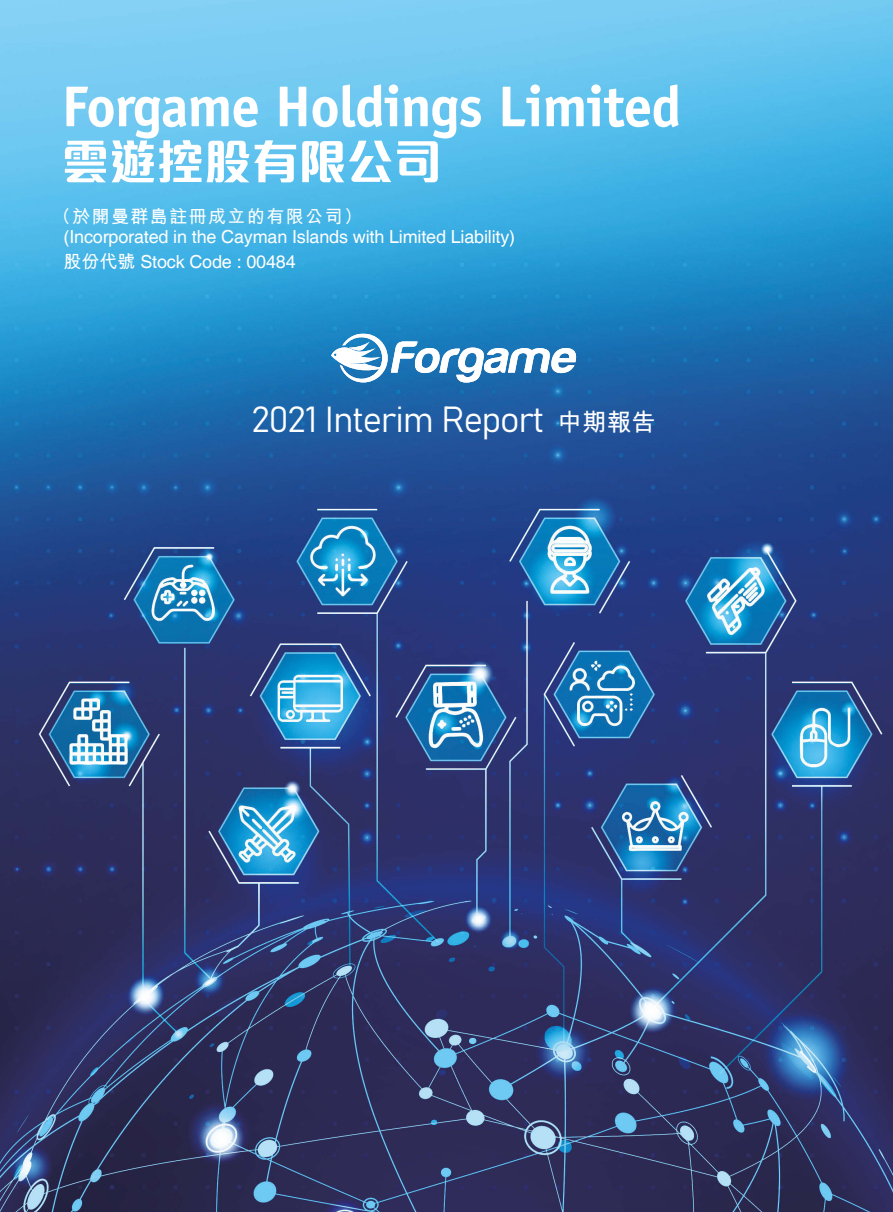
<style>
.page{position:relative;width:893px;height:1212px;background:#fff}
.page>*{position:absolute;margin:0;border:0;box-sizing:border-box;transform-origin:0 0}
.t1{font:35.85px "Bahnschrift";letter-spacing:-.03em;color:#fff}
.t2{font:18px/24.6px "Helvetica";letter-spacing:-.01em;color:#fff}
.t3{font:700 18px "M Hei HK";letter-spacing:.08em;color:#fff}
.s1{font-family:"M Hei HK";font-weight:700}
.s2{font-family:"M Hei HK";font-weight:700;font-size:24.6px}
</style>
<div class="page">
<img style="left:0;top:0;width:893px;height:1212px">
<svg style="left:65px;top:84px;width:416px;height:98px"></svg>
<svg style="left:503px;top:84px;width:175px;height:43px"></svg>
<svg style="left:331px;top:334px;width:245px;height:49px"></svg>
<p class="t3" style="left:53px;top:203px;width:311px">（於開曼群島註冊成立的有限公司）</p>
<p class="t2" style="left:63px;top:225px;width:453px">(Incorporated in the Cayman Islands with Limited Liability)<span class="s1">股份代號</span> Stock Code : 00484</p>
<h1 class="t1" style="left:251px;top:397px;width:406px">2021 Interim Report <span class="s2">中期報告</span></h1>
</div>
